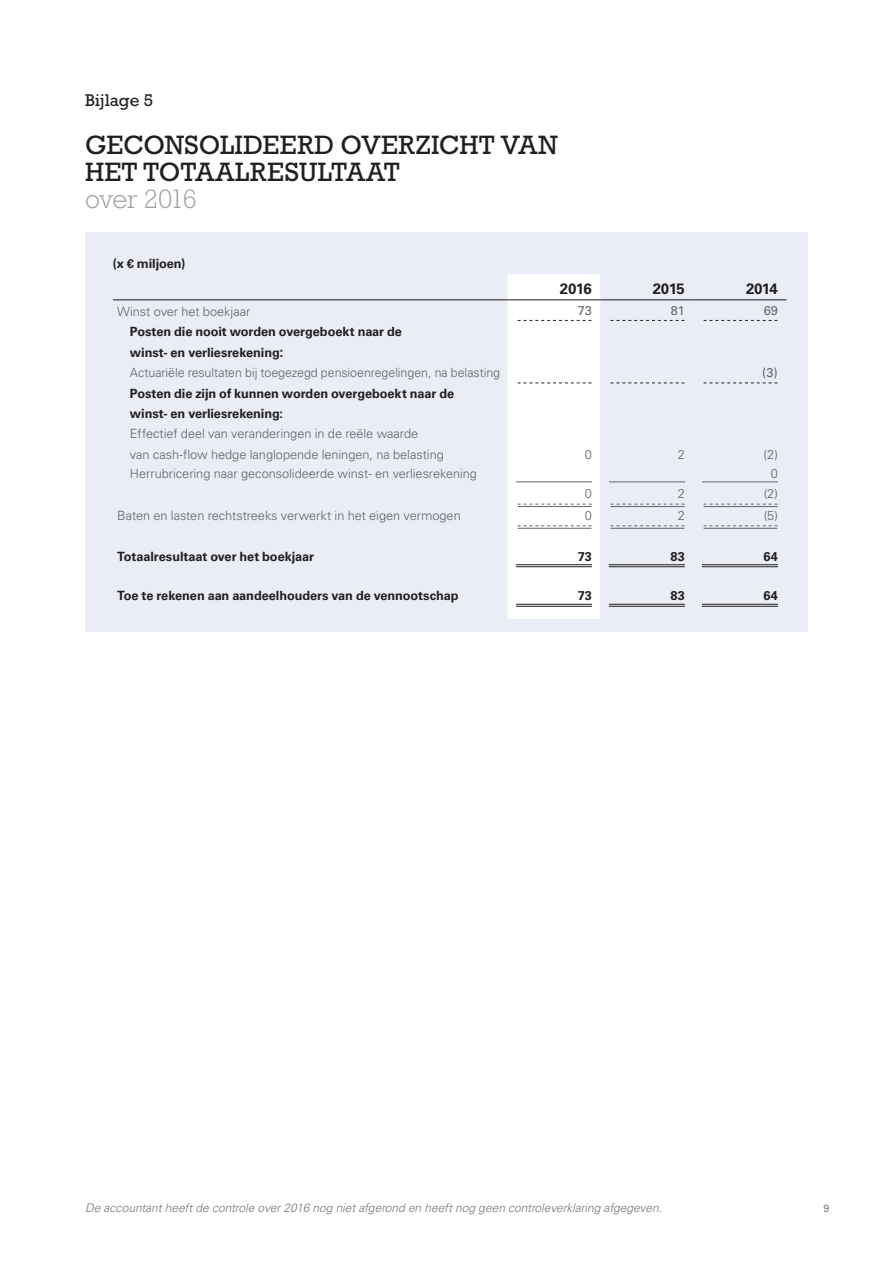
<style>
.page{position:relative;width:893px;height:1263px;background:#fff}
.page>*{position:absolute;margin:0;border:0;box-sizing:border-box;transform-origin:0 0}
.t1{font:27px/27px "Rockwell Std";letter-spacing:.01em;color:#231f20}
.t2{font:300 27px "Rockwell Std";letter-spacing:-.025em;color:#9d9fa2}
.t3{font:17.25px "Rockwell Std";color:#231f20}
.t4{font:700 15px "Univers LT Std";letter-spacing:-.035em;color:#231f20}
.t5{font:300 12.75px/20.4px "Univers LT Std";letter-spacing:-.005em;color:#636366}
.t6{font:700 12.75px/20.4px "Univers LT Std";letter-spacing:-.005em;color:#231f20}
.t7{font:12.75px "Univers LT Std";color:#636366}
.t8{font:italic 300 12px "Univers LT Std";color:#76787b}
.t9{font:10.5px "Univers LT Std";color:#76787b}
.s1{font-weight:700;color:#231f20}
.s2{font-weight:700;font-size:14.25px;color:#231f20}
</style>
<div class="page">
<div style="left:85px;top:232px;width:723px;height:399px;background:#eaedf6"></div>
<hr style="left:113px;top:299px;width:394px;height:1px;background:#231f20">
<hr style="left:693px;top:299px;width:93px;height:1px;background:#231f20">
<svg style="left:704px;top:320px;width:73px;height:1px"></svg>
<svg style="left:704px;top:383px;width:73px;height:1px"></svg>
<hr style="left:702px;top:481px;width:76px;height:1px;background:#636366">
<hr style="left:704px;top:506px;width:73px;height:1px;background:#636366">
<svg style="left:704px;top:504px;width:73px;height:1px"></svg>
<svg style="left:507px;top:274px;width:186px;height:345px"></svg>
<hr style="left:704px;top:528px;width:73px;height:1px;background:#636366">
<svg style="left:704px;top:525px;width:73px;height:1px"></svg>
<hr style="left:516px;top:564px;width:76px;height:1px;background:#231f20">
<hr style="left:516px;top:566px;width:76px;height:1px;background:#231f20">
<hr style="left:609px;top:564px;width:76px;height:1px;background:#231f20">
<hr style="left:609px;top:566px;width:76px;height:1px;background:#231f20">
<hr style="left:702px;top:564px;width:76px;height:1px;background:#231f20">
<hr style="left:702px;top:566px;width:76px;height:1px;background:#231f20">
<hr style="left:516px;top:604px;width:76px;height:1px;background:#231f20">
<hr style="left:516px;top:606px;width:76px;height:1px;background:#231f20">
<hr style="left:609px;top:604px;width:76px;height:1px;background:#231f20">
<hr style="left:609px;top:606px;width:76px;height:1px;background:#231f20">
<hr style="left:702px;top:604px;width:76px;height:1px;background:#231f20">
<hr style="left:702px;top:606px;width:76px;height:1px;background:#231f20">
<h2 class="t3" style="left:85px;top:90px;width:70px">Bijlage 5</h2>
<h1 class="t1" style="left:85px;top:132px;width:474px">GECONSOLIDEERD OVERZICHT VAN<br>HET TOTAALRESULTAAT</h1>
<h1 class="t2" style="left:85px;top:184px;width:113px">over 2016</h1>
<p class="t6" style="left:113px;top:254px;width:74px">(x € miljoen)</p>
<p class="t4" style="left:560px;top:280px;width:34px">2016</p>
<p class="t4" style="left:653px;top:280px;width:34px">2015</p>
<p class="t4" style="left:746px;top:280px;width:33px">2014</p>
<p class="t5" style="left:117px;top:301px;width:135px">Winst over het boekjaar</p>
<p class="t7" style="left:578px;top:303px;width:16px">73</p>
<p class="t7" style="left:671px;top:303px;width:16px">81</p>
<p class="t7" style="left:764px;top:303px;width:16px">69</p>
<p class="t5" style="left:130px;top:322px;width:372px"><span class="s1">Posten die nooit worden overgeboekt naar de<br>winst- en verliesrekening</span><span class="s2">:<br></span>Actuariële resultaten bij toegezegd pensioenregelingen, na belasting</p>
<p class="t7" style="left:762px;top:365px;width:17px">(3)</p>
<p class="t6" style="left:130px;top:383px;width:326px">Posten die zijn of kunnen worden overgeboekt naar de winst- en verliesrekening:</p>
<p class="t5" style="left:130px;top:424px;width:315px">Effectief deel van veranderingen in de reële waarde<br>van cash-flow hedge langlopende leningen, na belasting</p>
<p class="t5" style="left:585px;top:444px;width:9px">0</p>
<p class="t5" style="left:678px;top:444px;width:9px">2</p>
<p class="t5" style="left:764px;top:444px;width:16px">(2)</p>
<p class="t5" style="left:130px;top:463px;width:348px">Herrubricering naar geconsolideerde winst- en verliesrekening</p>
<p class="t5" style="left:771px;top:463px;width:9px">0</p>
<p class="t5" style="left:585px;top:484px;width:9px">0</p>
<p class="t5" style="left:678px;top:484px;width:9px">2</p>
<p class="t5" style="left:764px;top:484px;width:16px">(2)</p>
<p class="t5" style="left:117px;top:505px;width:345px">Baten en lasten rechtstreeks verwerkt in het eigen vermogen</p>
<p class="t5" style="left:585px;top:505px;width:9px">0</p>
<p class="t5" style="left:678px;top:505px;width:9px">2</p>
<p class="t5" style="left:764px;top:505px;width:16px">(5)</p>
<p class="t6" style="left:117px;top:546px;width:198px">Totaalresultaat over het boekjaar</p>
<p class="t6" style="left:578px;top:546px;width:16px">73</p>
<p class="t6" style="left:670px;top:546px;width:16px">83</p>
<p class="t6" style="left:763px;top:546px;width:16px">64</p>
<p class="t6" style="left:117px;top:586px;width:343px">Toe te rekenen aan aandeelhouders van de vennootschap</p>
<p class="t6" style="left:578px;top:586px;width:16px">73</p>
<p class="t6" style="left:670px;top:586px;width:16px">83</p>
<p class="t6" style="left:763px;top:586px;width:16px">64</p>
<p class="t8" style="left:85px;top:1201px;width:578px">De accountant heeft de controle over 2016 nog niet afgerond en heeft nog geen controleverklaring afgegeven.</p>
<p class="t9" style="left:823px;top:1202px;width:7px">9</p>
</div>
